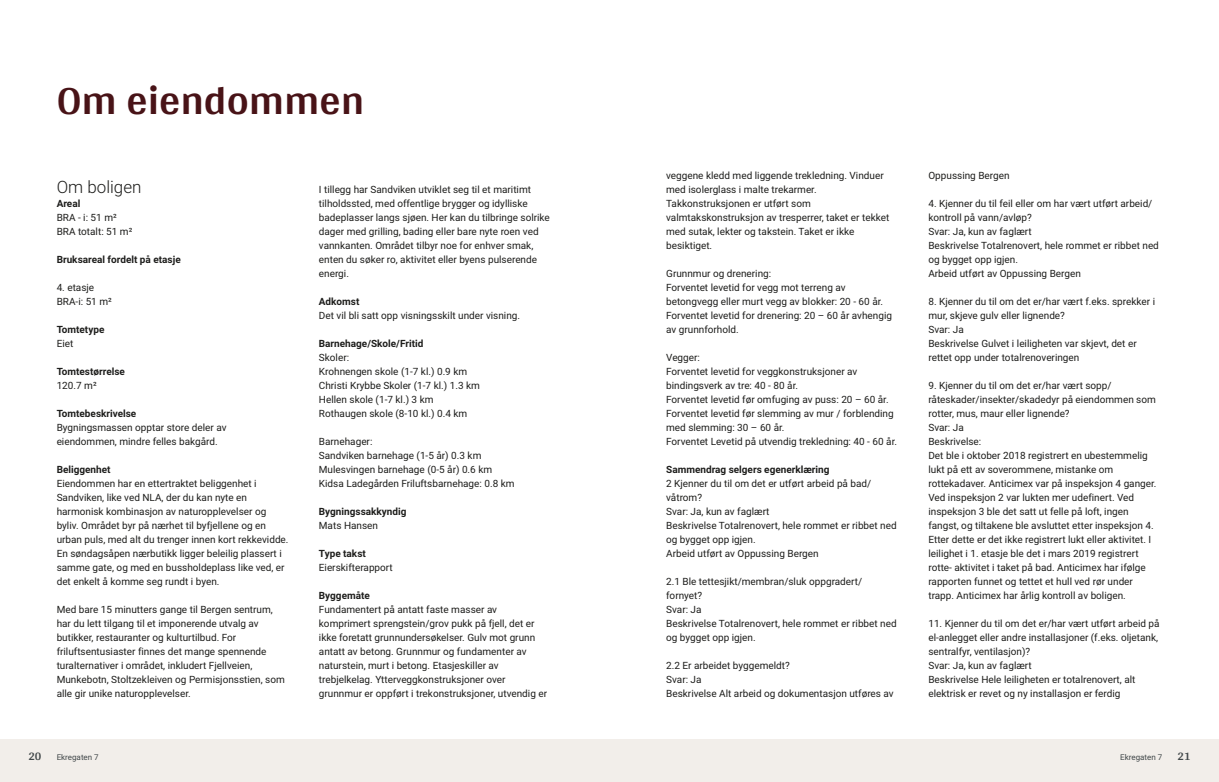
<style>
.page{position:relative;width:1219px;height:782px;background:#fff}
.page>*{position:absolute;margin:0;border:0;box-sizing:border-box;transform-origin:0 0}
.t1{font:700 42px "Arya";color:#481317}
.t2{font:300 17px "Roboto Vitec";color:#1d1d1b}
.t3{font:700 12px "Arya";color:#414749}
.t4{font:10px/14px "Roboto Vitec";color:#1d1d1b}
.t5{font:700 10px "Roboto Vitec";color:#1d1d1b}
.t6{font:8px "Roboto Vitec";color:#414749}
</style>
<div class="page">
<div style="left:0;top:739px;width:612px;height:42px;background:#f2eeea"></div>
<div style="left:607px;top:739px;width:612px;height:42px;background:#f2eeea"></div>
<h1 class="t1" style="left:57px;top:75px;width:309px">Om eiendommen</h1>
<h2 class="t2" style="left:57px;top:174px;width:86px">Om boligen</h2>
<p class="t5" style="left:57px;top:196px;width:25px">Areal</p>
<p class="t4" style="left:57px;top:209px;width:77px">BRA ‑ i: 51 m²<br>BRA totalt: 51 m²</p>
<p class="t5" style="left:57px;top:252px;width:126px">Bruksareal fordelt på etasje</p>
<p class="t4" style="left:57px;top:279px;width:57px">4. etasje<br>BRA‑i: 51 m²</p>
<p class="t5" style="left:57px;top:322px;width:49px">Tomtetype</p>
<p class="t4" style="left:57px;top:335px;width:18px">Eiet</p>
<p class="t5" style="left:57px;top:364px;width:70px">Tomtestørrelse</p>
<p class="t4" style="left:57px;top:377px;width:42px">120.7 m²</p>
<p class="t5" style="left:57px;top:406px;width:81px">Tomtebeskrivelse</p>
<p class="t4" style="left:57px;top:419px;width:171px">Bygningsmassen opptar store deler av eiendommen, mindre felles bakgård.</p>
<p class="t5" style="left:57px;top:462px;width:55px">Beliggenhet</p>
<p class="t4" style="left:57px;top:475px;width:233px">Eiendommen har en ettertraktet beliggenhet i Sandviken, like ved NLA, der du kan nyte en harmonisk kombinasjon av naturopplevelser og byliv. Området byr på nærhet til byfjellene og en urban puls, med alt du trenger innen kort rekkevidde.<br>En søndagsåpen nærbutikk ligger beleilig plassert i samme gate, og med en bussholdeplass like ved, er det enkelt å komme seg rundt i byen.</p>
<p class="t4" style="left:57px;top:601px;width:230px">Med bare 15 minutters gange til Bergen sentrum, har du lett tilgang til et imponerende utvalg av butikker, restauranter og kulturtilbud. For friluftsentusiaster finnes det mange spennende turalternativer i området, inkludert Fjellveien, Munkebotn, Stoltzekleiven og Permisjonsstien, som alle gir unike naturopplevelser.</p>
<p class="t3" style="left:28px;top:749px;width:15px">20</p>
<p class="t6" style="left:57px;top:751px;width:44px">Ekregaten 7</p>
<p class="t4" style="left:319px;top:181px;width:232px">I tillegg har Sandviken utviklet seg til et maritimt tilholdssted, med offentlige brygger og idylliske badeplasser langs sjøen. Her kan du tilbringe solrike dager med grilling, bading eller bare nyte roen ved vannkanten. Området tilbyr noe for enhver smak, enten du søker ro, aktivitet eller byens pulserende energi.</p>
<p class="t5" style="left:319px;top:294px;width:42px">Adkomst</p>
<p class="t4" style="left:319px;top:307px;width:203px">Det vil bli satt opp visningsskilt under visning.</p>
<p class="t5" style="left:319px;top:336px;width:106px">Barnehage/Skole/Fritid</p>
<p class="t4" style="left:319px;top:349px;width:163px">Skoler:<br>Krohnengen skole (1‑7 kl.) 0.9 km<br>Christi Krybbe Skoler (1‑7 kl.) 1.3 km<br>Hellen skole (1‑7 kl.) 3 km<br>Rothaugen skole (8‑10 kl.) 0.4 km</p>
<p class="t4" style="left:319px;top:433px;width:197px">Barnehager:<br>Sandviken barnehage (1‑5 år) 0.3 km<br>Mulesvingen barnehage (0‑5 år) 0.6 km<br>Kidsa Ladegården Friluftsbarnehage: 0.8 km</p>
<p class="t5" style="left:319px;top:504px;width:89px">Bygningssakkyndig</p>
<p class="t4" style="left:319px;top:517px;width:61px">Mats Hansen</p>
<p class="t5" style="left:319px;top:546px;width:48px">Type takst</p>
<p class="t4" style="left:319px;top:559px;width:75px">Eierskifterapport</p>
<p class="t5" style="left:319px;top:588px;width:52px">Byggemåte</p>
<p class="t4" style="left:319px;top:601px;width:230px">Fundamentert på antatt faste masser av komprimert sprengstein/grov pukk på fjell, det er ikke foretatt grunnundersøkelser. Gulv mot grunn antatt av betong. Grunnmur og fundamenter av naturstein, murt i betong. Etasjeskiller av trebjelkelag. Ytterveggkonstruksjoner over grunnmur er oppført i trekonstruksjoner, utvendig er</p>
<p class="t4" style="left:666px;top:167px;width:225px">veggene kledd med liggende trekledning. Vinduer med isolerglass i malte trekarmer.<br>Takkonstruksjonen er utført som valmtakskonstruksjon av tresperrer, taket er tekket med sutak, lekter og takstein. Taket er ikke besiktiget.</p>
<p class="t4" style="left:666px;top:265px;width:227px">Grunnmur og drenering:<br>Forventet levetid for vegg mot terreng av betongvegg eller murt vegg av blokker: 20 ‑ 60 år.<br>Forventet levetid for drenering: 20 – 60 år avhengig av grunnforhold.</p>
<p class="t4" style="left:666px;top:349px;width:232px">Vegger:<br>Forventet levetid for veggkonstruksjoner av bindingsverk av tre: 40 ‑ 80 år.<br>Forventet levetid før omfuging av puss: 20 – 60 år.<br>Forventet levetid før slemming av mur / forblending med slemming: 30 – 60 år.<br>Forventet Levetid på utvendig trekledning: 40 ‑ 60 år.</p>
<p class="t5" style="left:666px;top:462px;width:165px">Sammendrag selgers egenerklæring</p>
<p class="t4" style="left:666px;top:475px;width:232px">2 Kjenner du til om det er utført arbeid på bad/ våtrom?<br>Svar: Ja, kun av faglært<br>Beskrivelse Totalrenovert, hele rommet er ribbet ned og bygget opp igjen.<br>Arbeid utført av Oppussing Bergen</p>
<p class="t4" style="left:666px;top:573px;width:232px">2.1 Ble tettesjikt/membran/sluk oppgradert/ fornyet?<br>Svar: Ja<br>Beskrivelse Totalrenovert, hele rommet er ribbet ned og bygget opp igjen.</p>
<p class="t4" style="left:666px;top:657px;width:229px">2.2 Er arbeidet byggemeldt?<br>Svar: Ja<br>Beskrivelse Alt arbeid og dokumentasjon utføres av</p>
<p class="t4" style="left:928px;top:167px;width:83px">Oppussing Bergen</p>
<p class="t4" style="left:928px;top:195px;width:232px">4. Kjenner du til feil eller om har vært utført arbeid/ kontroll på vann/avløp?<br>Svar: Ja, kun av faglært<br>Beskrivelse Totalrenovert, hele rommet er ribbet ned og bygget opp igjen.<br>Arbeid utført av Oppussing Bergen</p>
<p class="t4" style="left:928px;top:293px;width:228px">8. Kjenner du til om det er/har vært f.eks. sprekker i mur, skjeve gulv eller lignende?<br>Svar: Ja<br>Beskrivelse Gulvet i leiligheten var skjevt, det er rettet opp under totalrenoveringen</p>
<p class="t4" style="left:928px;top:377px;width:230px">9. Kjenner du til om det er/har vært sopp/ råteskader/insekter/skadedyr på eiendommen som rotter, mus, maur eller lignende?<br>Svar: Ja<br>Beskrivelse:<br>Det ble i oktober 2018 registrert en ubestemmelig lukt på ett av soverommene, mistanke om rottekadaver. Anticimex var på inspeksjon 4 ganger.<br>Ved inspeksjon 2 var lukten mer udefinert. Ved inspeksjon 3 ble det satt ut felle på loft, ingen fangst, og tiltakene ble avsluttet etter inspeksjon 4.<br>Etter dette er det ikke registrert lukt eller aktivitet. I leilighet i 1. etasje ble det i mars 2019 registrert rotte‑ aktivitet i taket på bad. Anticimex har ifølge rapporten funnet og tettet et hull ved rør under trapp. Anticimex har årlig kontroll av boligen.</p>
<p class="t4" style="left:928px;top:615px;width:233px">11. Kjenner du til om det er/har vært utført arbeid på el‑anlegget eller andre installasjoner (f.eks. oljetank, sentralfyr, ventilasjon)?<br>Svar: Ja, kun av faglært<br>Beskrivelse Hele leiligheten er totalrenovert, alt elektrisk er revet og ny installasjon er ferdig</p>
<p class="t6" style="left:1120px;top:751px;width:44px">Ekregaten 7</p>
<p class="t3" style="left:1177px;top:749px;width:15px">21</p>
</div>
